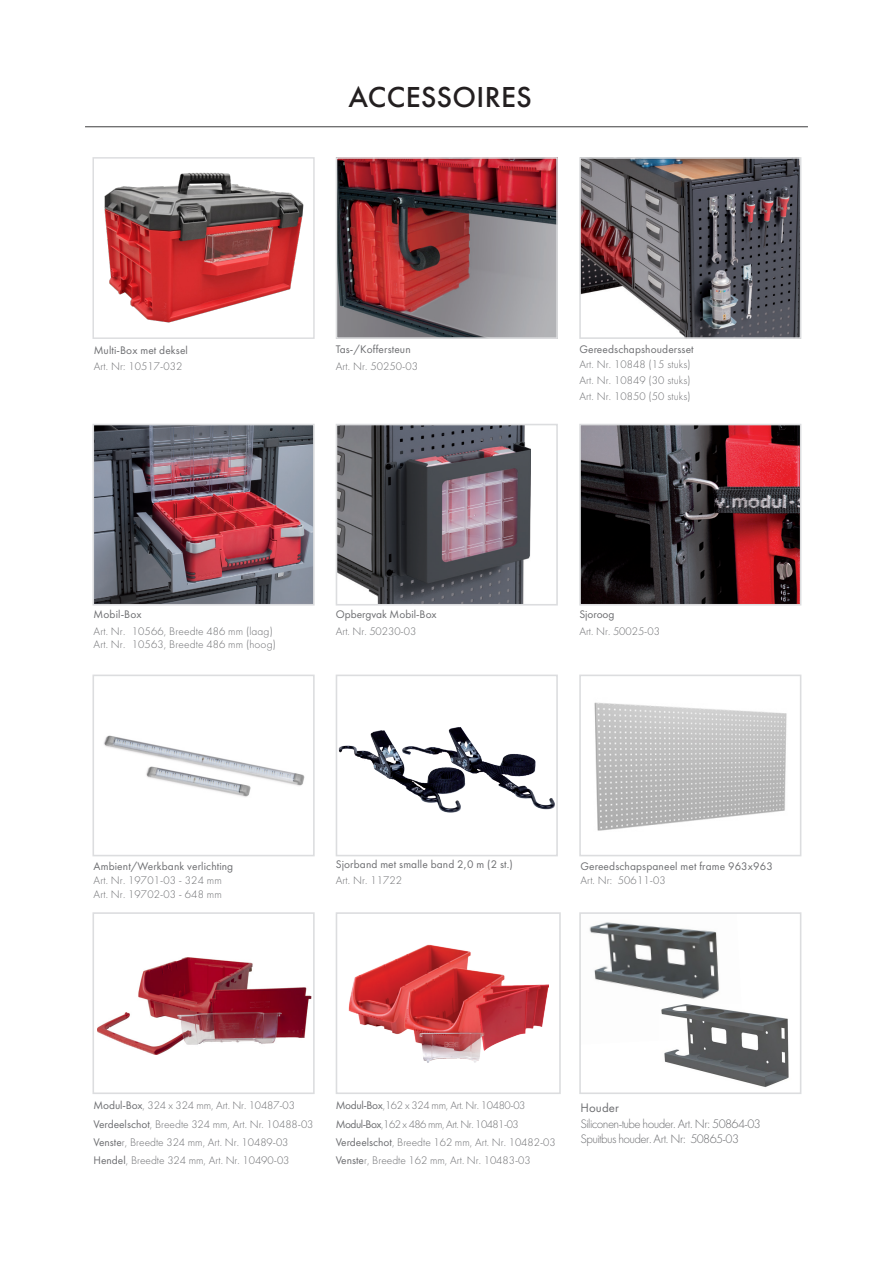
<style>
.page{position:relative;width:893px;height:1263px;background:#fff}
.page>*{position:absolute;margin:0;border:0;box-sizing:border-box;transform-origin:0 0}
.t1{font:500 30px "Futura";letter-spacing:.01em;color:#231f20}
.t2{font:300 12.9px "Futura";letter-spacing:-.045em;color:#6c6d70}
.t3{font:12.9px "Futura";letter-spacing:.01em;color:#6c6d70}
.t4{font:300 11.4px/12.8px "Futura";color:#6c6d70}
.t5{font:11.4px/15.8px "Futura";letter-spacing:.01em;color:#6c6d70}
.t6{font:300 11.4px "Futura";letter-spacing:-.03em;color:#6c6d70}
.t7{font:300 11.4px "Futura";letter-spacing:-.045em;color:#6c6d70}
.s1{font-weight:300}
.s2{font-weight:400}
</style>
<div class="page">
<img style="left:582px;top:427px;width:216px;height:175px">
<div style="left:579px;top:424px;width:222px;height:181px;border:2px solid #dcdddf"></div>
<img style="left:339px;top:160px;width:216px;height:176px">
<div style="left:336px;top:157px;width:222px;height:182px;border:2px solid #dcdddf"></div>
<img style="left:582px;top:160px;width:216px;height:176px">
<div style="left:579px;top:157px;width:222px;height:182px;border:2px solid #dcdddf"></div>
<img style="left:95px;top:427px;width:217px;height:175px">
<div style="left:92px;top:424px;width:223px;height:181px;border:2px solid #dcdddf"></div>
<img style="left:589px;top:922px;width:130px;height:77px">
<div style="left:579px;top:912px;width:222px;height:182px;border:2px solid #dcdddf"></div>
<img style="left:594px;top:702px;width:193px;height:129px">
<div style="left:579px;top:674px;width:222px;height:182px;border:2px solid #dcdddf"></div>
<img style="left:104px;top:172px;width:200px;height:151px">
<div style="left:92px;top:157px;width:223px;height:182px;border:1px solid #dcdddf"></div>
<img style="left:104px;top:735px;width:201px;height:62px">
<div style="left:92px;top:674px;width:223px;height:182px;border:2px solid #dcdddf"></div>
<img style="left:339px;top:727px;width:216px;height:86px">
<div style="left:336px;top:674px;width:222px;height:182px;border:2px solid #dcdddf"></div>
<img style="left:98px;top:957px;width:213px;height:98px">
<div style="left:92px;top:912px;width:223px;height:182px;border:2px solid #dcdddf"></div>
<img style="left:339px;top:427px;width:191px;height:175px">
<div style="left:336px;top:424px;width:222px;height:181px;border:2px solid #dcdddf"></div>
<div style="left:336px;top:912px;width:225px;height:182px;background:#fff;border:2px solid #dcdddf"></div>
<img style="left:348px;top:944px;width:201px;height:118px">
<img style="left:661px;top:1004px;width:128px;height:83px">
<hr style="left:85px;top:127px;width:723px;height:1px;background:#3e3e3f">
<p class="t1" style="left:348px;top:78px;width:185px">ACCESSOIRES</p>
<p class="t5" style="left:94px;top:342px;width:96px">Multi-Box met deksel</p>
<p class="t4" style="left:94px;top:360px;width:90px">Art. Nr: 10517-032</p>
<p class="t5" style="left:336px;top:341px;width:77px">Tas-/Koffersteun</p>
<p class="t4" style="left:336px;top:360px;width:84px">Art. Nr. 50250-03</p>
<p class="t5" style="left:94px;top:607px;width:50px">Mobil-Box</p>
<p class="t4" style="left:94px;top:625px;width:184px">Art. Nr. 10566, Breedte 486 mm (laag)<br>Art. Nr. 10563, Breedte 486 mm (hoog)</p>
<p class="t5" style="left:336px;top:607px;width:103px">Opbergvak Mobil-Box</p>
<p class="t4" style="left:336px;top:625px;width:82px">Art. Nr. 50230-03</p>
<p class="t5" style="left:579px;top:341px;width:116px">Gereedschapshoudersset<br><span class="s1">Art. Nr. 10848 (15 stuks)</span></p>
<p class="t4" style="left:579px;top:374px;width:113px">Art. Nr. 10849 (30 stuks)</p>
<p class="t4" style="left:579px;top:390px;width:113px">Art. Nr. 10850 (50 stuks)</p>
<p class="t5" style="left:579px;top:607px;width:37px">Sjoroog</p>
<p class="t4" style="left:579px;top:625px;width:82px">Art. Nr. 50025-03</p>
<p class="t5" style="left:94px;top:858px;width:141px">Ambient/Werkbank verlichting</p>
<p class="t4" style="left:94px;top:874px;width:130px">Art. Nr. 19701-03 - 324 mm</p>
<p class="t4" style="left:94px;top:888px;width:130px">Art. Nr. 19702-03 - 648 mm</p>
<p class="t5" style="left:336px;top:857px;width:179px">Sjorband met smalle band 2,0 m (2 st.)</p>
<p class="t4" style="left:336px;top:874px;width:68px">Art. Nr. 11722</p>
<p class="t5" style="left:580px;top:858px;width:194px">Gereedschapspaneel met frame 963x963</p>
<p class="t4" style="left:580px;top:874px;width:87px">Art. Nr: 50611-03</p>
<p class="t4" style="left:94px;top:1099px;width:203px"><span class="s2">Modul-Box</span>, 324 x 324 mm, Art. Nr. 10487-03</p>
<p class="t4" style="left:94px;top:1117px;width:221px"><span class="s2">Verdeelschot</span>, Breedte 324 mm, Art. Nr. 10488-03</p>
<p class="t4" style="left:94px;top:1136px;width:196px"><span class="s2">Venste</span>r, Breedte 324 mm, Art. Nr. 10489-03</p>
<p class="t4" style="left:94px;top:1154px;width:197px"><span class="s2">Hendel</span>, Breedte 324 mm, Art. Nr. 10490-03</p>
<p class="t6" style="left:336px;top:1099px;width:191px"><span class="s2">Modul-Box</span>,162 x 324 mm, Art. Nr. 10480-03</p>
<p class="t7" style="left:336px;top:1117px;width:184px"><span class="s2">Modul-Box</span>,162 x 486 mm, Art. Nr. 10481-03</p>
<p class="t4" style="left:336px;top:1136px;width:221px"><span class="s2">Verdeelschot</span>, Breedte 162 mm, Art. Nr. 10482-03</p>
<p class="t4" style="left:336px;top:1154px;width:196px"><span class="s2">Venste</span>r, Breedte 162 mm, Art. Nr. 10483-03</p>
<p class="t3" style="left:580px;top:1100px;width:40px">Houder</p>
<p class="t2" style="left:580px;top:1116px;width:182px">Siliconen-tube houder. Art. Nr: 50864-03</p>
<p class="t2" style="left:580px;top:1132px;width:160px">Spuitbus houder. Art. Nr: 50865-03</p>
</div>
